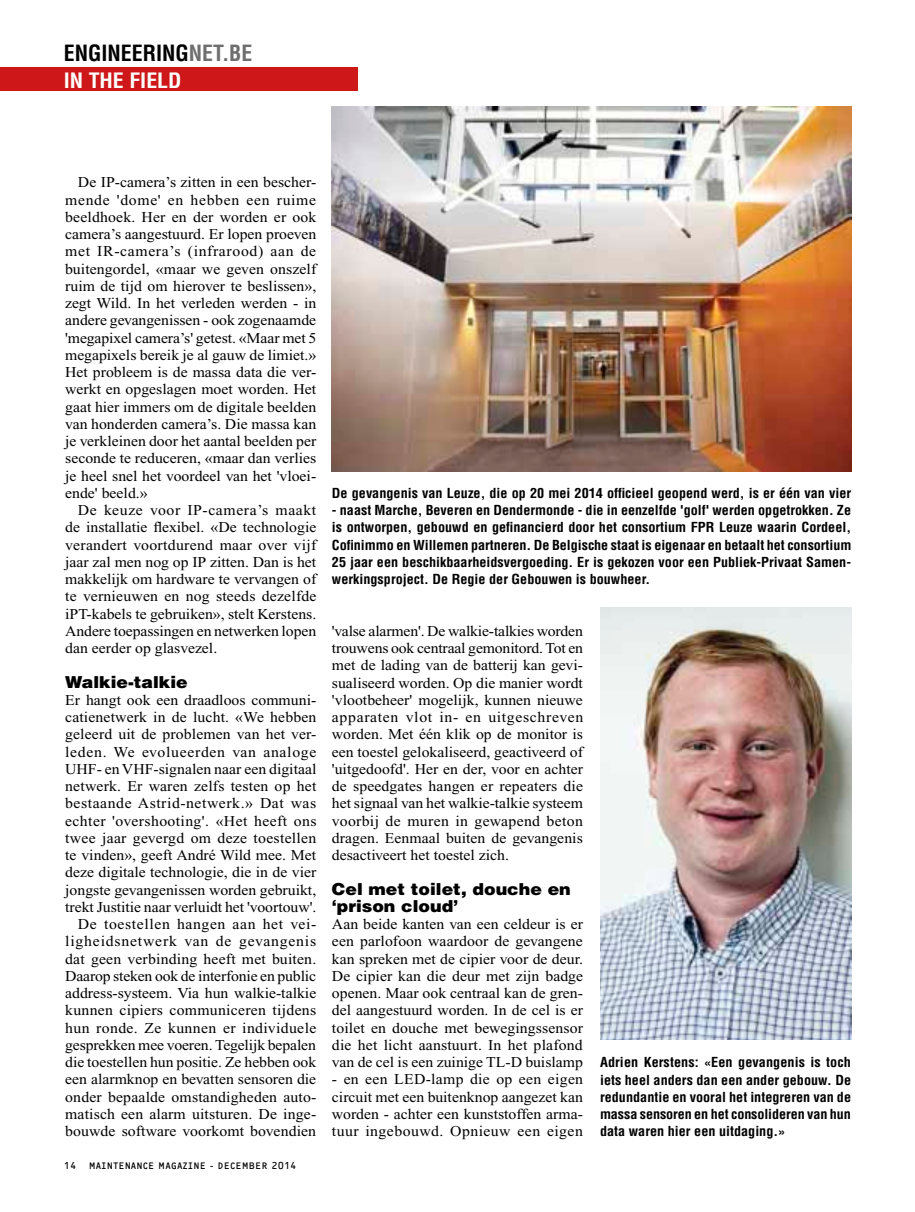
<style>
.page{position:relative;width:915px;height:1212px;background:#fff}
.page>*{position:absolute;margin:0;border:0;box-sizing:border-box;transform-origin:0 0}
.t1{font:700 condensed 21.9px "Helvetica";color:#000}
.t2{font:700 condensed 20.7px "Helvetica";color:#fff;scale:1.05 1}
.t3{font:900 16.5px/17.2px "Helvetica";color:#000;scale:1.05 1}
.t4{font:15px/17.2px "Times New Roman";color:#000;text-align:justify;scale:1.05 1}
.t5{font:700 condensed 13.5px/17.2px "Helvetica";color:#000;text-align:justify;scale:1.05 1}
.t6{font:9.75px "OCRF";color:#000}
.s1{color:#6e6e6e}
</style>
<div class="page">
<div style="left:0;top:67px;width:357px;height:24px;background:#cd1719"></div>
<img style="left:600px;top:608px;width:250px;height:431px">
<img style="left:332px;top:106px;width:519px;height:366px">
<h1 class="t1" style="left:64px;top:40px;width:190px">ENGINEERING<span class="s1">NET.BE</span></h1>
<h2 class="t2" style="left:64px;top:67px;width:111px">IN THE FIELD</h2>
<p class="t4" style="left:65px;top:174px;width:241px;text-indent:13px">De IP-camera’s zitten in een bescher&shy;mende 'dome' en hebben een ruime beeldhoek. Her en der worden er ook camera’s aangestuurd. Er lopen proeven met IR-camera’s (infrarood) aan de buitengordel, «maar we geven onszelf ruim de tijd om hierover te beslissen», zegt Wild. In het verleden werden - in andere gevangenissen - ook zogenaamde 'megapixel camera’s' getest. «Maar met 5 megapixels bereik je al gauw de limiet.» Het probleem is de massa data die ver&shy;werkt en opgeslagen moet worden. Het gaat hier immers om de digitale beelden van honderden camera’s. Die massa kan je verkleinen door het aantal beelden per seconde te reduceren, «maar dan verlies je heel snel het voordeel van het 'vloei&shy;ende' beeld.»</p>
<p class="t4" style="left:65px;top:501px;width:241px;text-indent:13px">De keuze voor IP-camera’s maakt de installatie flexibel. «De technologie verandert voortdurend maar over vijf jaar zal men nog op IP zitten. Dan is het makkelijk om hardware te vervangen of te vernieuwen en nog steeds dezelfde iPT-kabels te gebruiken», stelt Kerstens.<br>Andere toepassingen en netwerken lopen dan eerder op glasvezel.</p>
<p class="t3" style="left:65px;top:673px;width:118px">Walkie-talkie</p>
<p class="t4" style="left:65px;top:691px;width:241px;text-align:right">Er hangt ook een draadloos communi&shy;catienetwerk in de lucht. «We hebben geleerd uit de problemen van het ver&shy;leden. We evolueerden van analoge UHF- en VHF-signalen naar een digitaal netwerk. Er waren zelfs testen op het bestaande Astrid-netwerk.» Dat was echter 'overshooting'. «Het heeft ons twee jaar gevergd om deze toestellen te vinden», geeft André Wild mee. Met deze digitale technologie, die in de vier jongste gevangenissen worden gebruikt, trekt Justitie naar verluidt het 'voortouw'.<br>De toestellen hangen aan het vei&shy;ligheidsnetwerk van de gevangenis dat geen verbinding heeft met buiten.<br>Daarop steken ook de interfonie en public address-systeem. Via hun walkie-talkie kunnen cipiers communiceren tijdens hun ronde. Ze kunnen er individuele gesprekken mee voeren. Tegelijk bepalen die toestellen hun positie. Ze hebben ook een alarmknop en bevatten sensoren die onder bepaalde omstandigheden auto&shy;matisch een alarm uitsturen. De inge&shy;bouwde software voorkomt bovendien</p>
<p class="t6" style="left:64px;top:1160px;width:14px">14</p>
<p class="t6" style="left:89px;top:1160px;width:106px">MAINTENANCE MAGAZINE</p>
<p class="t6" style="left:210px;top:1160px;width:88px">- DECEMBER 2014</p>
<p class="t5" style="left:332px;top:484px;width:496px">De gevangenis van Leuze, die op 20 mei 2014 officieel geopend werd, is er één van vier</p>
<p class="t5" style="left:332px;top:501px;width:496px">- naast Marche, Beveren en Dendermonde - die in eenzelfde 'golf' werden opgetrokken. Ze is ontworpen, gebouwd en gefinancierd door het consortium FPR Leuze waarin Cordeel, Cofinimmo en Willemen partneren. De Belgische staat is eigenaar en betaalt het consortium 25 jaar een beschikbaarheidsvergoeding. Er is gekozen voor een Publiek-Privaat Samen&shy;werkingsproject. De Regie der Gebouwen is bouwheer.</p>
<p class="t4" style="left:332px;top:622px;width:241px">'valse alarmen'. De walkie-talkies worden trouwens ook centraal gemonitord. Tot en met de lading van de batterij kan gevi&shy;sualiseerd worden. Op die manier wordt 'vlootbeheer' mogelijk, kunnen nieuwe apparaten vlot in- en uitgeschreven worden. Met één klik op de monitor is een toestel gelokaliseerd, geactiveerd of 'uitgedoofd'. Her en der, voor en achter de speedgates hangen er repeaters die het signaal van het walkie-talkie systeem voorbij de muren in gewapend beton dragen. Eenmaal buiten de gevangenis desactiveert het toestel zich.</p>
<p class="t3" style="left:332px;top:880px;width:229px">Cel met toilet, douche en ‘prison cloud’</p>
<p class="t4" style="left:332px;top:915px;width:241px">Aan beide kanten van een celdeur is er een parlofoon waardoor de gevangene kan spreken met de cipier voor de deur.<br>De cipier kan die deur met zijn badge openen. Maar ook centraal kan de gren&shy;del aangestuurd worden. In de cel is er toilet en douche met bewegingssensor die het licht aanstuurt. In het plafond van de cel is een zuinige TL-D buislamp</p>
<p class="t4" style="left:332px;top:1071px;width:241px">- en een LED-lamp die op een eigen circuit met een buitenknop aangezet kan worden - achter een kunststoffen arma&shy;tuur ingebouwd. Opnieuw een eigen</p>
<p class="t5" style="left:600px;top:1053px;width:240px">Adrien Kerstens: «Een gevangenis is toch iets heel anders dan een ander gebouw. De redundantie en vooral het integreren van de massa sensoren en het consolideren van hun data waren hier een uitdaging.»</p>
</div>
